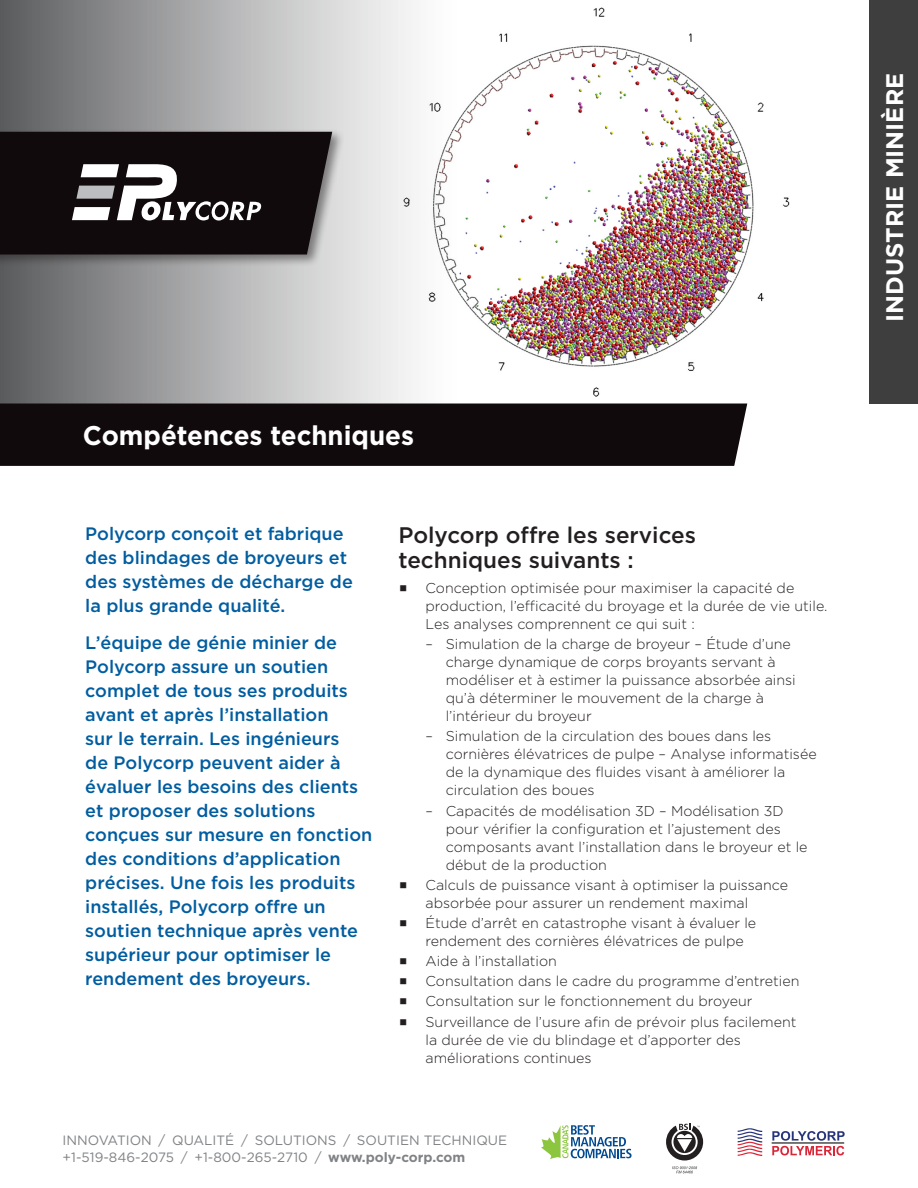
<style>
.page{position:relative;width:918px;height:1188px;background:#fff}
.page>*{position:absolute;margin:0;border:0;box-sizing:border-box;transform-origin:0 0}
.t1{font:700 27px "Gotham";color:#fff;scale:.96 1}
.t2{font:700 24px "Gotham";color:#fff}
.t3{font:500 22.5px/25.5px "Gotham";color:#231f20}
.Front_Page_intro_par{font:500 18px/24px "Gotham";color:#005da0}
.t4{font:300 14.25px/18px "Gotham";color:#231f20}
.t5{font:13.5px "Gotham";color:#808285}
.s1{font-weight:700}
</style>
<div class="page">
<img style="left:634px;top:33px;width:156px;height:338px">
<svg style="left:0;top:0;width:634px;height:404px"></svg>
<div style="left:0;top:128px;width:344px;height:140px;background:#231f20;opacity:.5"></div>
<svg style="left:0;top:132px;width:332px;height:123px;background:#2e282a"></svg>
<div style="left:869px;top:0;width:49px;height:404px;background:#3e3e3f"></div>
<div style="left:0;top:404px;width:747px;height:62px;background:#110a0c"></div>
<svg style="left:541px;top:1125px;width:91px;height:34px"></svg>
<svg style="left:772px;top:1131px;width:73px;height:24px"></svg>
<svg style="left:738px;top:1128px;width:24px;height:28px"></svg>
<hr style="left:772px;top:1142px;width:72px;height:2px;background:#040503">
<svg style="left:666px;top:1124px;width:37px;height:49px"></svg>
<p class="t1" style="left:83px;top:420px;width:347px">Compétences techniques</p>
<p class="Front_Page_intro_par" style="left:85px;top:521px;width:269px">Polycorp conçoit et fabrique des blindages de broyeurs et des systèmes de décharge de la plus grande qualité.</p>
<p class="Front_Page_intro_par" style="left:85px;top:630px;width:289px">L’équipe de génie minier de<br>Polycorp assure un soutien complet de tous ses produits avant et après l’installation<br>sur le terrain. Les ingénieurs<br>de Polycorp peuvent aider à évaluer les besoins des clients et proposer des solutions conçues sur mesure en fonction des conditions d’application précises. Une fois les produits installés, Polycorp offre un soutien technique après vente supérieur pour optimiser le rendement des broyeurs.</p>
<p class="t3" style="left:399px;top:522px;width:299px">Polycorp offre les services techniques suivants :</p>
<p class="t4" style="left:426px;top:579px;width:404px">Conception optimisée pour maximiser la capacité de production, l’efficacité du broyage et la durée de vie utile.<br>Les analyses comprennent ce qui suit :</p>
<p class="t4" style="left:446px;top:635px;width:352px;text-indent:-20px">– Simulation de la charge de broyeur – Étude d’une charge dynamique de corps broyants servant à modéliser et à estimer la puissance absorbée ainsi qu’à déterminer le mouvement de la charge à l’intérieur du broyeur</p>
<p class="t4" style="left:446px;top:727px;width:372px;text-indent:-20px">– Simulation de la circulation des boues dans les cornières élévatrices de pulpe – Analyse informatisée de la dynamique des fluides visant à améliorer la circulation des boues</p>
<p class="t4" style="left:446px;top:801px;width:363px;text-indent:-20px">– Capacités de modélisation 3D – Modélisation 3D pour vérifier la configuration et l’ajustement des composants avant l’installation dans le broyeur et le début de la production</p>
<p class="t4" style="left:426px;top:876px;width:364px">Calculs de puissance visant à optimiser la puissance absorbée pour assurer un rendement maximal</p>
<p class="t4" style="left:426px;top:914px;width:332px">Étude d’arrêt en catastrophe visant à évaluer le rendement des cornières élévatrices de pulpe</p>
<p class="t4" style="left:426px;top:952px;width:133px">Aide à l’installation</p>
<p class="t4" style="left:426px;top:972px;width:375px">Consultation dans le cadre du programme d’entretien</p>
<p class="t4" style="left:426px;top:992px;width:329px">Consultation sur le fonctionnement du broyeur</p>
<p class="t4" style="left:426px;top:1012px;width:373px">Surveillance de l’usure afin de prévoir plus facilement la durée de vie du blindage et d’apporter des améliorations continues</p>
<p class="t5" style="left:63px;top:1133px;width:446px">INNOVATION / QUALITÉ / SOLUTIONS / SOUTIEN TECHNIQUE</p>
<p class="t5" style="left:63px;top:1150px;width:404px">+1-519-846-2075 / +1-800-265-2710 / <span class="s1">www.poly-corp.com</span></p>
<p class="t2" style="left:881px;top:322px;width:250px;rotate:-90deg">INDUSTRIE MINIÈRE</p>
</div>
